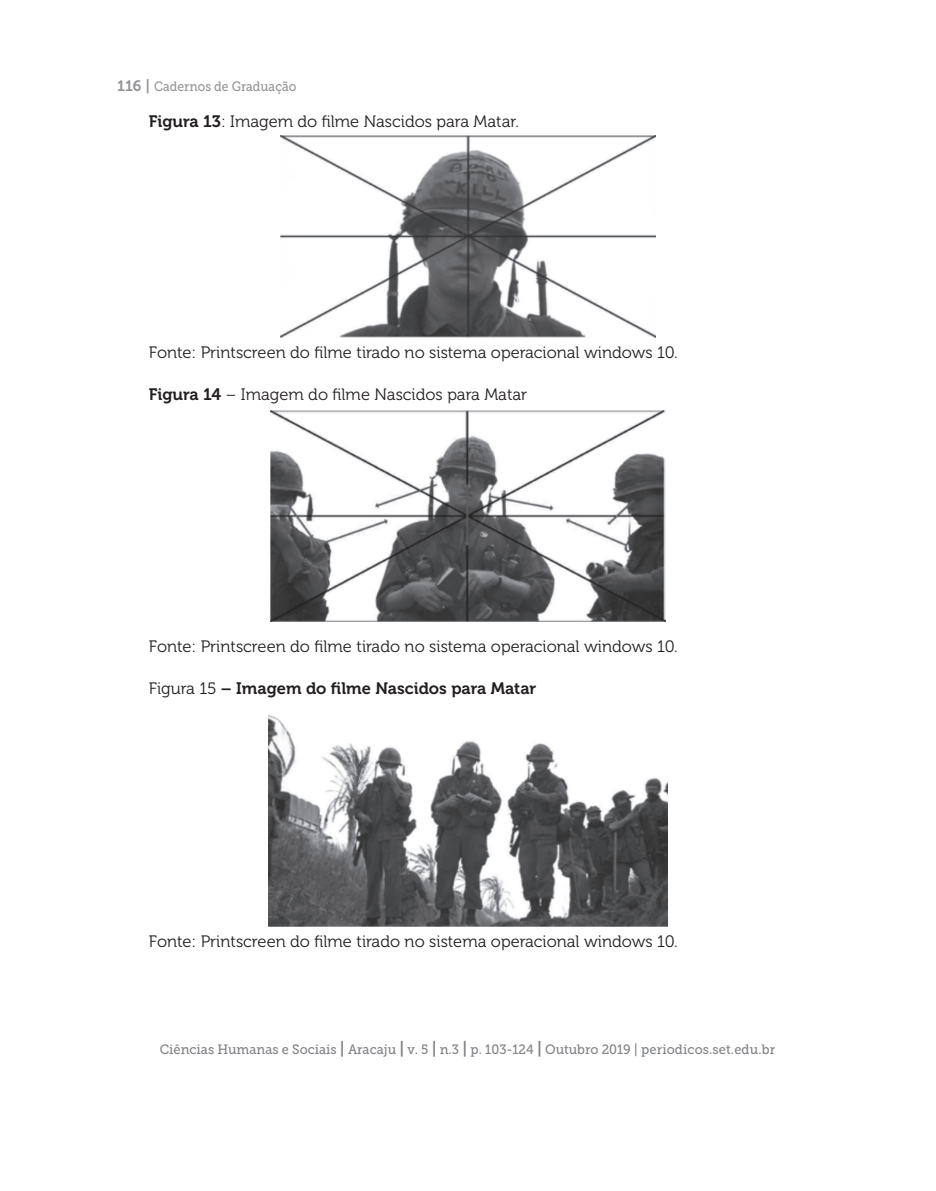
<style>
.page{position:relative;width:936px;height:1191px;background:#fff}
.page>*{position:absolute;margin:0;border:0;box-sizing:border-box;transform-origin:0 0}
.t1{font:16.5px "Museo 300";color:#231f20}
.t2{font:16.5px "Museo 700";color:#231f20}
.t3{font:13.5px "Museo Slab 500";color:#808285;scale:.95 1}
.t4{font:13.5px "Museo Slab 500";color:#939598;scale:.9 1}
.s1{font-family:"Museo 700";font-size:15px}
.s2{font-family:"Museo 700"}
.s3{font-family:"Museo 300"}
.s4{font-family:"Museo 700";font-size:16.5px}
</style>
<div class="page">
<img style="left:281px;top:136px;width:374px;height:201px">
<img style="left:271px;top:410px;width:394px;height:211px">
<img style="left:269px;top:715px;width:398px;height:212px">
<p class="t4" style="left:117px;top:79px;width:201px"><span class="s1">116 |</span> Cadernos de Graduação</p>
<p class="t1" style="left:149px;top:113px;width:371px"><span class="s2">Figura 13</span>: Imagem do filme Nascidos para Matar.</p>
<p class="t1" style="left:149px;top:344px;width:530px">Fonte: Printscreen do filme tirado no sistema operacional windows 10.</p>
<p class="t1" style="left:149px;top:386px;width:380px"><span class="s2">Figura 14</span> – Imagem do filme Nascidos para Matar</p>
<p class="t1" style="left:149px;top:638px;width:530px">Fonte: Printscreen do filme tirado no sistema operacional windows 10.</p>
<p class="t2" style="left:149px;top:679px;width:389px"><span class="s3">Figura 15</span> – Imagem do filme Nascidos para Matar</p>
<p class="t1" style="left:149px;top:932px;width:530px">Fonte: Printscreen do filme tirado no sistema operacional windows 10.</p>
<p class="t3" style="left:160px;top:1041px;width:649px">Ciências Humanas e Sociais <span class="s4">|</span> Aracaju <span class="s4">|</span> v. 5 <span class="s4">|</span> n.3 <span class="s4">|</span> p. 103-124 <span class="s4">|</span> Outubro 2019 | periodicos.set.edu.br</p>
</div>
